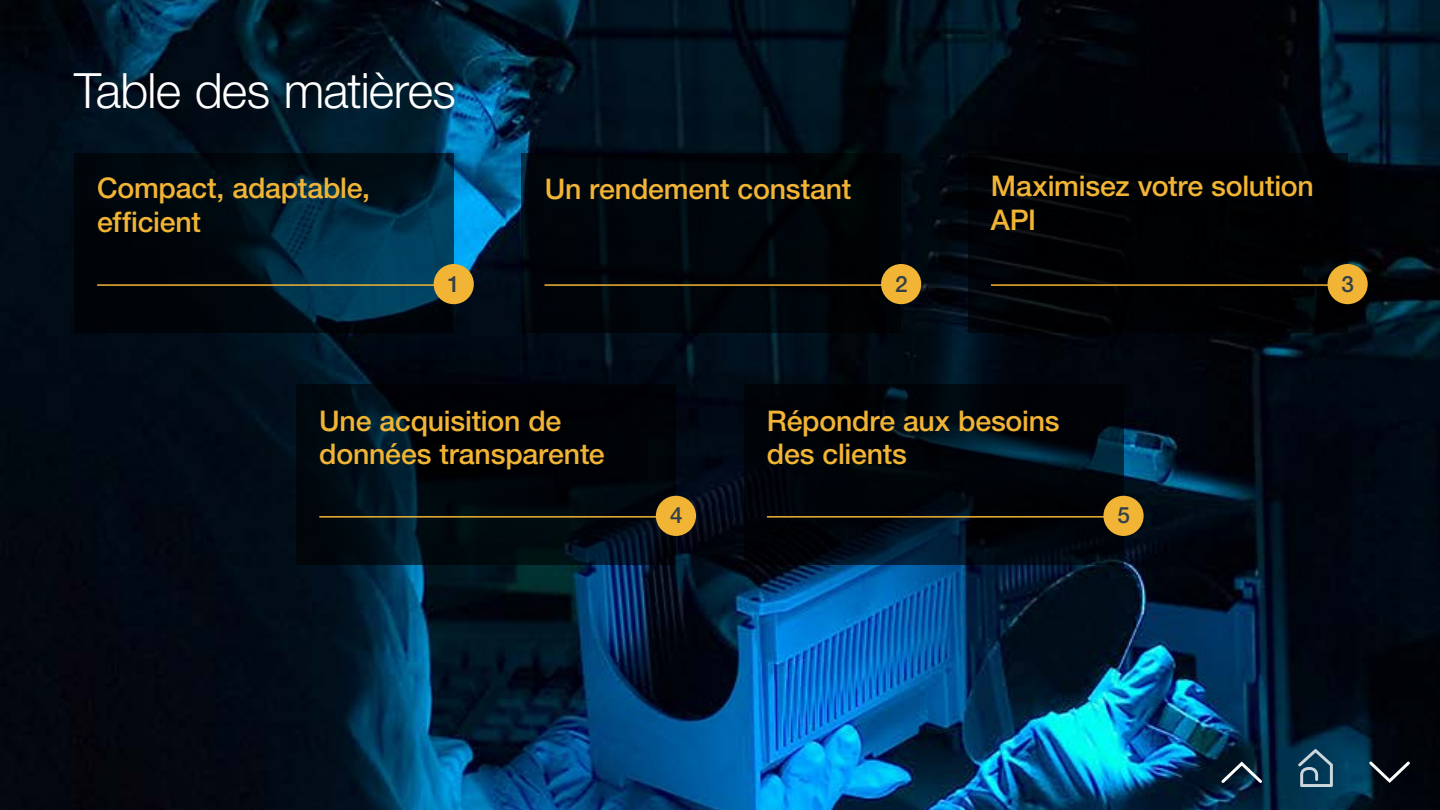
<style>
.page{position:relative;width:1440px;height:810px;background:#fff}
.page>*{position:absolute;margin:0;border:0;box-sizing:border-box;transform-origin:0 0}
.t1{font:300 48.75px "Helvetica Neue LT Std";letter-spacing:-.015em;color:#fff}
.t2{font:500 28.5px/33.8px "Helvetica Neue LT Std";letter-spacing:-.01em;color:#f1b434}
.t3{font:500 22.5px "Helvetica Neue LT Std";color:#333f48}
</style>
<div class="page">
<img style="left:0;top:0;width:1440px;height:810px">
<div style="left:968px;top:153px;width:379px;height:180px;background:#000"></div>
<hr style="left:991px;top:284px;width:360px;height:2px;background:#f1b434">
<div style="left:1328px;top:264px;width:40px;height:40px;background:#f1b434;border-radius:50%"></div>
<svg style="left:296px;top:385px;width:379px;height:180px;background:#000910"></svg>
<hr style="left:319px;top:516px;width:360px;height:2px;background:#f1b434">
<div style="left:656px;top:496px;width:40px;height:40px;background:#f1b434;border-radius:50%"></div>
<svg style="left:744px;top:385px;width:379px;height:180px;background:#00080f"></svg>
<hr style="left:767px;top:516px;width:360px;height:2px;background:#f1b434">
<div style="left:1103px;top:496px;width:41px;height:40px;background:#f1b434;border-radius:50%"></div>
<svg style="left:74px;top:153px;width:379px;height:180px;background:#001724"></svg>
<hr style="left:97px;top:284px;width:360px;height:2px;background:#f1b434">
<div style="left:434px;top:264px;width:40px;height:40px;background:#f1b434;border-radius:50%"></div>
<div style="left:522px;top:153px;width:379px;height:180px;background:#00060a"></div>
<hr style="left:544px;top:284px;width:360px;height:2px;background:#f1b434">
<div style="left:881px;top:264px;width:40px;height:40px;background:#f1b434;border-radius:50%"></div>
<svg style="left:1219px;top:759px;width:46px;height:27px"></svg>
<svg style="left:1367px;top:759px;width:46px;height:26px"></svg>
<svg style="left:1298px;top:749px;width:35px;height:38px"></svg>
<h1 class="t1" style="left:74px;top:61px;width:383px">Table des matières</h1>
<p class="t2" style="left:97px;top:171px;width:275px">Compact, adaptable, efficient</p>
<p class="t3" style="left:448px;top:270px;width:14px">1</p>
<p class="t2" style="left:545px;top:171px;width:308px">Un rendement constant</p>
<p class="t3" style="left:895px;top:270px;width:14px">2</p>
<p class="t2" style="left:991px;top:169px;width:324px">Maximisez votre solution<br>API</p>
<p class="t3" style="left:1341px;top:270px;width:14px">3</p>
<p class="t2" style="left:319px;top:403px;width:287px">Une acquisition de données transparente</p>
<p class="t3" style="left:670px;top:502px;width:14px">4</p>
<p class="t2" style="left:767px;top:403px;width:294px">Répondre aux besoins des clients</p>
<p class="t3" style="left:1117px;top:502px;width:14px">5</p>
</div>
